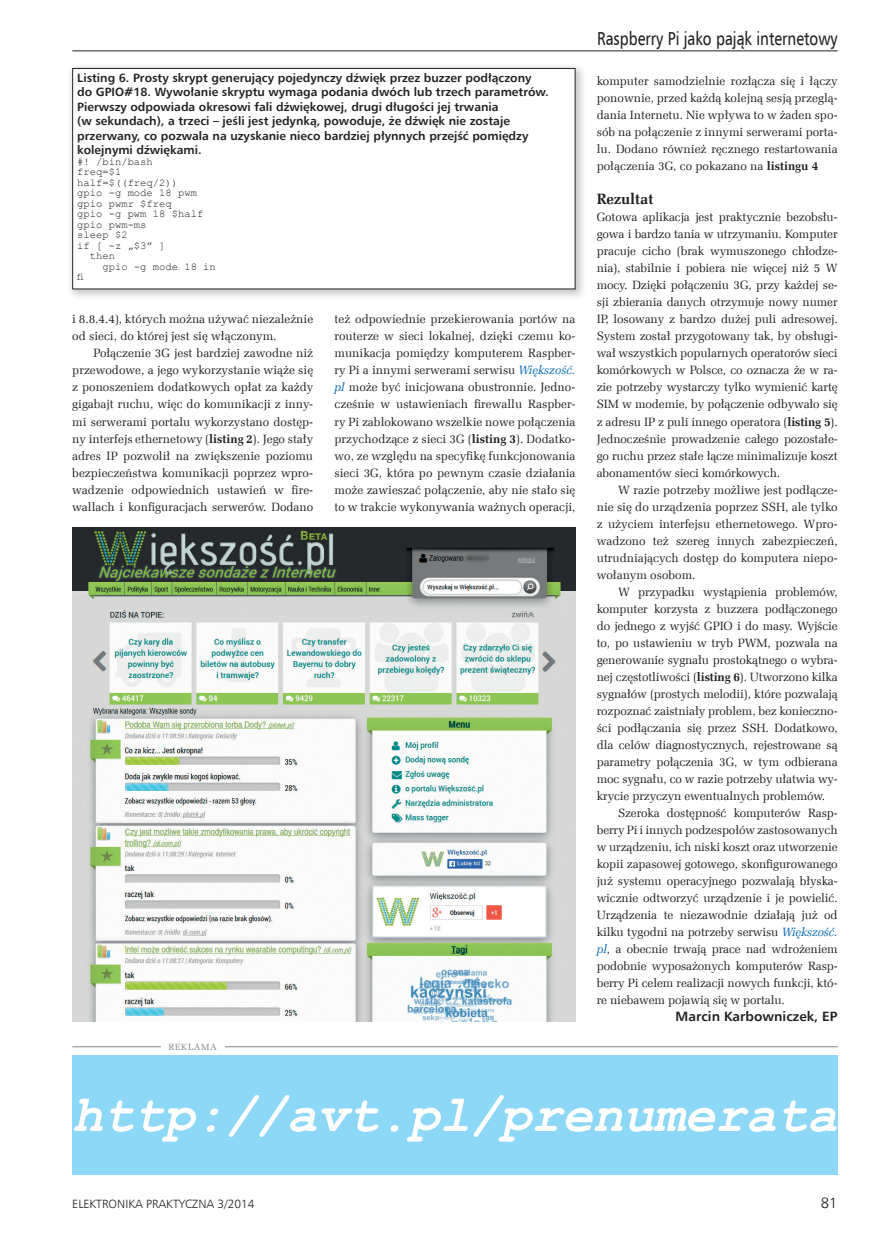
<style>
.page{position:relative;width:893px;height:1234px;background:#fff}
.page>*{position:absolute;margin:0;border:0;box-sizing:border-box;transform-origin:0 0}
._1_Body{font:italic 700 51px "Courier New";color:#fff}
.t1{font:18.75px "Humnst 777 EU";color:#231f20;scale:.8 1}
._3_Srodtytul{font:700 15px "Zapf Ellipt EU";color:#231f20}
.t2{font:15px "Humnst 777 Lt EU";color:#231f20}
._0_Autor{font:700 13.5px "Humnst 777 EU";color:#231f20}
._1_Body-2{font:12px/17px "Zapf Ellipt EU";color:#231f20;text-align:justify}
._4_Podpis{font:700 12px/14.4px "Humnst 777 EU";color:#231f20}
.t3{font:12px "Humnst 777 Lt EU";color:#231f20}
._6_Listing{font:10.5px "Courier New";color:#231f20}
._1_Body-3{font:9px "Zapf Ellipt EU";letter-spacing:.075em;color:#808285}
.s1{font-weight:700}
.s2{font-style:italic;color:#0166b3}
</style>
<div class="page">
<hr style="left:72px;top:51px;width:766px;height:1px;background:#231f20">
<hr style="left:72px;top:1046px;width:766px;height:1px;background:#808285">
<div style="left:161px;top:1037px;width:64px;height:17px;background:#fff"></div>
<div style="left:66px;top:62px;width:522px;height:240px;background:#231f20;opacity:.25"></div>
<div style="left:73px;top:68px;width:502px;height:221px;background:#fff"></div>
<div style="left:72px;top:68px;width:503px;height:221px;border:1px solid #231f20"></div>
<img style="left:72px;top:527px;width:503px;height:493px">
<div style="left:72px;top:1054px;width:766px;height:120px;background:#8dd7f7"></div>
<p class="_4_Podpis" style="left:77px;top:71px;width:473px">Listing 6. Prosty skrypt generujący pojedynczy dźwięk przez buzzer podłączony do GPIO#18. Wywołanie skryptu wymaga podania dwóch lub trzech parametrów.<br>Pierwszy odpowiada okresowi fali dźwiękowej, drugi długości jej trwania<br>(w sekundach), a trzeci – jeśli jest jedynką, powoduje, że dźwięk nie zostaje przerwany, co pozwala na uzyskanie nieco bardziej płynnych przejść pomiędzy kolejnymi dźwiękami.</p>
<p class="_6_Listing" style="left:77px;top:155px;width:77px">#! /bin/bash</p>
<p class="_6_Listing" style="left:77px;top:165px;width:46px">freq=$1</p>
<p class="_6_Listing" style="left:77px;top:176px;width:102px">half=$((freq/2))</p>
<p class="_6_Listing" style="left:77px;top:186px;width:121px">gpio -g mode 18 pwm</p>
<p class="_6_Listing" style="left:77px;top:197px;width:96px">gpio pwmr $freq</p>
<p class="_6_Listing" style="left:77px;top:207px;width:128px">gpio -g pwm 18 $half</p>
<p class="_6_Listing" style="left:77px;top:218px;width:71px">gpio pwm-ms</p>
<p class="_6_Listing" style="left:77px;top:228px;width:52px">sleep $2</p>
<p class="_6_Listing" style="left:77px;top:239px;width:90px">if [ -z „$3” ]</p>
<p class="_6_Listing" style="left:90px;top:249px;width:27px">then</p>
<p class="_6_Listing" style="left:102px;top:260px;width:115px">gpio -g mode 18 in</p>
<p class="_6_Listing" style="left:77px;top:270px;width:8px">fi</p>
<p class="_1_Body-2" style="left:72px;top:311px;width:242px">i 8.8.4.4), których można używać niezależnie od sieci, do której jest się włączonym.</p>
<p class="_1_Body-2" style="left:72px;top:345px;width:242px;text-indent:21px">Połączenie 3G jest bardziej zawodne niż przewodowe, a jego wykorzystanie wiąże się z ponoszeniem dodatkowych opłat za każdy gigabajt ruchu, więc do komunikacji z inny&shy;mi serwerami portalu wykorzystano dostęp&shy;ny interfejs ethernetowy (<span class="s1">listing 2</span>). Jego stały adres IP pozwolił na zwiększenie poziomu bezpieczeństwa komunikacji poprzez wpro&shy;wadzenie odpowiednich ustawień w fire&shy;wallach i konfiguracjach serwerów. Dodano</p>
<p class="_1_Body-2" style="left:334px;top:311px;width:242px">też odpowiednie przekierowania portów na routerze w sieci lokalnej, dzięki czemu ko&shy;munikacja pomiędzy komputerem Raspber&shy;ry Pi a innymi serwerami serwisu <span class="s2">Większość. pl</span> może być inicjowana obustronnie. Jedno&shy;cześnie w ustawieniach firewallu Raspber&shy;ry Pi zablokowano wszelkie nowe połączenia przychodzące z sieci 3G (<span class="s1">listing 3</span>). Dodatko&shy;wo, ze względu na specyfikę funkcjonowania sieci 3G, która po pewnym czasie działania może zawieszać połączenie, aby nie stało się to w trakcie wykonywania ważnych operacji,</p>
<p class="_1_Body-3" style="left:169px;top:1041px;width:50px">REKLAMA</p>
<h2 class="t1" style="left:597px;top:27px;width:302px">Raspberry Pi jako pająk internetowy</h2>
<p class="_1_Body-2" style="left:597px;top:73px;width:242px">komputer samodzielnie rozłącza się i łączy ponownie, przed każdą kolejną sesją przeglą&shy;dania Internetu. Nie wpływa to w żaden spo&shy;sób na połączenie z innymi serwerami porta&shy;lu. Dodano również ręcznego restartowania połączenia 3G, co pokazano na <span class="s1">listingu 4</span></p>
<p class="_3_Srodtytul" style="left:597px;top:190px;width:58px">Rezultat</p>
<p class="_1_Body-2" style="left:597px;top:209px;width:242px">Gotowa aplikacja jest praktycznie bezobsłu&shy;gowa i bardzo tania w utrzymaniu. Komputer pracuje cicho (brak wymuszonego chłodze&shy;nia), stabilnie i pobiera nie więcej niż 5 W mocy. Dzięki połączeniu 3G, przy każdej se&shy;sji zbierania danych otrzymuje nowy numer IP, losowany z bardzo dużej puli adresowej.<br>System został przygotowany tak, by obsługi&shy;wał wszystkich popularnych operatorów sieci komórkowych w Polsce, co oznacza że w ra&shy;zie potrzeby wystarczy tylko wymienić kartę SIM w modemie, by połączenie odbywało się z adresu IP z puli innego operatora (<span class="s1">listing 5</span>).<br>Jednocześnie prowadzenie całego pozostałe&shy;go ruchu przez stałe łącze minimalizuje koszt abonamentów sieci komórkowych.</p>
<p class="_1_Body-2" style="left:597px;top:481px;width:242px;text-indent:21px">W razie potrzeby możliwe jest podłącze&shy;nie się do urządzenia poprzez SSH, ale tylko z użyciem interfejsu ethernetowego. Wpro&shy;wadzono też szereg innych zabezpieczeń, utrudniających dostęp do komputera niepo&shy;wołanym osobom.</p>
<p class="_1_Body-2" style="left:597px;top:583px;width:242px;text-indent:21px">W przypadku wystąpienia problemów, komputer korzysta z buzzera podłączonego do jednego z wyjść GPIO i do masy. Wyjście to, po ustawieniu w tryb PWM, pozwala na generowanie sygnału prostokątnego o wybra&shy;nej częstotliwości (<span class="s1">listing 6</span>). Utworzono kilka sygnałów (prostych melodii), które pozwalają rozpoznać zaistniały problem, bez konieczno&shy;ści podłączania się przez SSH. Dodatkowo, dla celów diagnostycznych, rejestrowane są parametry połączenia 3G, w tym odbierana moc sygnału, co w razie potrzeby ułatwia wy&shy;krycie przyczyn ewentualnych problemów.</p>
<p class="_1_Body-2" style="left:597px;top:804px;width:242px;text-indent:21px">Szeroka dostępność komputerów Rasp&shy;berry Pi i innych podzespołów zastosowanych w urządzeniu, ich niski koszt oraz utworzenie kopii zapasowej gotowego, skonfigurowanego już systemu operacyjnego pozwalają błyska&shy;wicznie odtworzyć urządzenie i je powielić.<br>Urządzenia te niezawodnie działają już od kilku tygodni na potrzeby serwisu <span class="s2">Większość. pl</span>, a obecnie trwają prace nad wdrożeniem podobnie wyposażonych komputerów Rasp&shy;berry Pi celem realizacji nowych funkcji, któ&shy;re niebawem pojawią się w portalu.</p>
<p class="_0_Autor" style="left:676px;top:1007px;width:164px">Marcin Karbowniczek, EP</p>
<p class="_1_Body" style="left:72px;top:1079px;width:767px">http://avt.pl/prenumerata</p>
<p class="t3" style="left:72px;top:1196px;width:184px">ELEKTRONIKA PRAKTYCZNA 3/2014</p>
<p class="t2" style="left:821px;top:1193px;width:18px">81</p>
</div>
